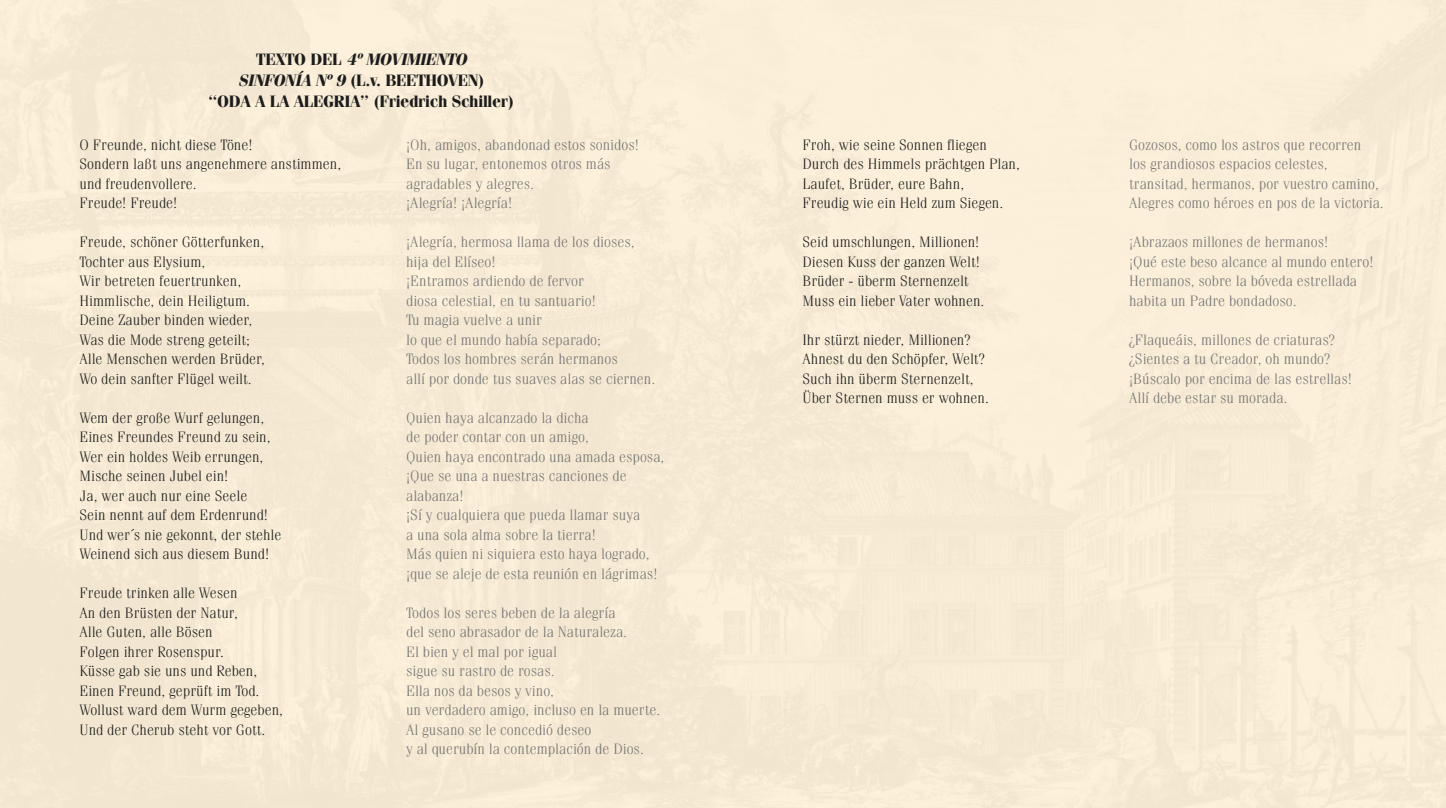
<style>
.page{position:relative;width:1446px;height:808px;background:#fff}
.page>*{position:absolute;margin:0;border:0;box-sizing:border-box;transform-origin:0 0}
.t1{font:700 16.5px/21px "Fenice Std";letter-spacing:-.02em;color:#1c1c1c;text-align:center}
.t2{font:300 15px/19.5px "Fenice Std";color:#747373}
.t3{font:300 15px/19.5px "Fenice Std";color:#1c1c1c}
.s1{font-style:italic}
</style>
<div class="page">
<p class="t1" style="left:209px;top:49px;width:307px">TEXTO DEL <span class="s1">4º MOVIMIENTO<br>SINFONÍA Nº 9</span> (L.v. BEETHOVEN)<br>“ODA A LA ALEGRIA” (Friedrich Schiller)</p>
<p class="t3" style="left:80px;top:135px;width:263px">O Freunde, nicht diese Töne!<br>Sondern laßt uns angenehmere anstimmen, und freudenvollere.<br>Freude! Freude!</p>
<p class="t3" style="left:80px;top:232px;width:187px">Freude, schöner Götterfunken,<br>Tochter aus Elysium,<br>Wir betreten feuertrunken,<br>Himmlische, dein Heiligtum.<br>Deine Zauber binden wieder,<br>Was die Mode streng geteilt;<br>Alle Menschen werden Brüder,<br>Wo dein sanfter Flügel weilt.</p>
<p class="t3" style="left:80px;top:408px;width:203px">Wem der große Wurf gelungen,<br>Eines Freundes Freund zu sein,<br>Wer ein holdes Weib errungen,<br>Mische seinen Jubel ein!<br>Ja, wer auch nur eine Seele<br>Sein nennt auf dem Erdenrund!<br>Und wer´s nie gekonnt, der stehle<br>Weinend sich aus diesem Bund!</p>
<p class="t3" style="left:80px;top:583px;width:205px">Freude trinken alle Wesen<br>An den Brüsten der Natur,<br>Alle Guten, alle Bösen<br>Folgen ihrer Rosenspur.<br>Küsse gab sie uns und Reben,<br>Einen Freund, geprüft im Tod.<br>Wollust ward dem Wurm gegeben,<br>Und der Cherub steht vor Gott.</p>
<p class="t2" style="left:406px;top:135px;width:234px">¡Oh, amigos, abandonad estos sonidos!<br>En su lugar, entonemos otros más agradables y alegres.<br>¡Alegría! ¡Alegría!</p>
<p class="t2" style="left:406px;top:232px;width:251px">¡Alegría, hermosa llama de los dioses, hija del Elíseo!<br>¡Entramos ardiendo de fervor<br>diosa celestial, en tu santuario!<br>Tu magia vuelve a unir<br>lo que el mundo había separado;<br>Todos los hombres serán hermanos<br>allí por donde tus suaves alas se ciernen.</p>
<p class="t2" style="left:406px;top:408px;width:260px">Quien haya alcanzado la dicha<br>de poder contar con un amigo,<br>Quien haya encontrado una amada esposa, ¡Que se una a nuestras canciones de alabanza!<br>¡Sí y cualquiera que pueda llamar suya<br>a una sola alma sobre la tierra!<br>Más quien ni siquiera esto haya logrado, ¡que se aleje de esta reunión en lágrimas!</p>
<p class="t2" style="left:406px;top:603px;width:256px">Todos los seres beben de la alegría<br>del seno abrasador de la Naturaleza.<br>El bien y el mal por igual<br>sigue su rastro de rosas.<br>Ella nos da besos y vino,<br>un verdadero amigo, incluso en la muerte.<br>Al gusano se le concedió deseo<br>y al querubín la contemplación de Dios.</p>
<p class="t3" style="left:802px;top:135px;width:219px">Froh, wie seine Sonnen fliegen<br>Durch des Himmels prächtgen Plan,<br>Laufet, Brüder, eure Bahn,<br>Freudig wie ein Held zum Siegen.</p>
<p class="t3" style="left:802px;top:232px;width:183px">Seid umschlungen, Millionen!<br>Diesen Kuss der ganzen Welt!<br>Brüder - überm Sternenzelt<br>Muss ein lieber Vater wohnen.</p>
<p class="t3" style="left:802px;top:330px;width:188px">Ihr stürzt nieder, Millionen?<br>Ahnest du den Schöpfer, Welt?<br>Such ihn überm Sternenzelt,<br>Über Sternen muss er wohnen.</p>
<p class="t2" style="left:1129px;top:135px;width:256px">Gozosos, como los astros que recorren<br>los grandiosos espacios celestes, transitad, hermanos, por vuestro camino, Alegres como héroes en pos de la victoria.</p>
<p class="t2" style="left:1129px;top:232px;width:246px">¡Abrazaos millones de hermanos!<br>¡Qué este beso alcance al mundo entero!<br>Hermanos, sobre la bóveda estrellada habita un Padre bondadoso.</p>
<p class="t2" style="left:1129px;top:330px;width:224px">¿Flaqueáis, millones de criaturas? ¿Sientes a tu Creador, oh mundo? ¡Búscalo por encima de las estrellas!<br>Allí debe estar su morada.</p>
</div>
